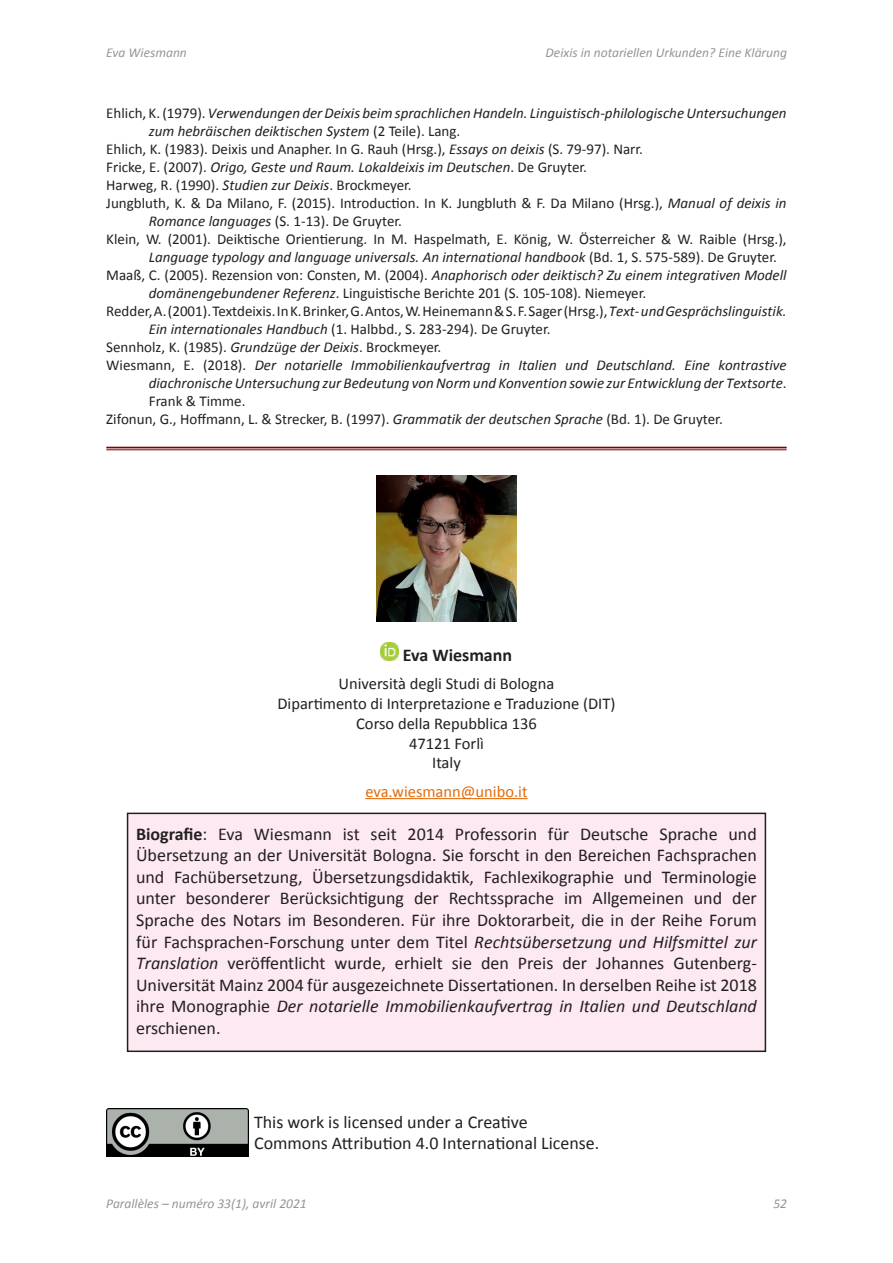
<style>
.page{position:relative;width:893px;height:1263px;background:#fff}
.page>*{position:absolute;margin:0;border:0;box-sizing:border-box;transform-origin:0 0}
.P_Biographie{font:18px/21.6px "Calibri";color:#231f20}
.P_Author_LastPage_Na{font:700 18px "Calibri";color:#231f20}
.P_Author_LastPage{font:16.5px/19.8px "Calibri";color:#231f20;text-align:center}
.P_Mail-Auteur{font:16.5px "Calibri";color:#e36c0a}
.P_Bibliography{font:15px/18px "Calibri";color:#231f20}
.P_Bibliography-2{font:italic 15px/18px "Calibri";color:#231f20}
.t1{font:italic 13.5px "Calibri";color:#939598}
.s1{font-style:normal}
.s2{font-style:italic}
.s3{font-weight:700}
</style>
<div class="page">
<img style="left:106px;top:1109px;width:143px;height:48px">
<hr style="left:106px;top:447px;width:681px;height:1px;background:#800000">
<hr style="left:106px;top:449px;width:681px;height:1px;background:#800000">
<hr style="left:365px;top:798px;width:163px;height:1px;background:#e36c0a">
<div style="left:128px;top:813px;width:637px;height:238px;background:#fce9f1"></div>
<div style="left:127px;top:813px;width:639px;height:239px;border:2px solid #231f20"></div>
<img style="left:377px;top:475px;width:139px;height:146px">
<img style="left:381px;top:643px;width:18px;height:18px">
<p class="t1" style="left:106px;top:44px;width:82px">Eva Wiesmann</p>
<p class="t1" style="left:546px;top:44px;width:243px">Deixis in notariellen Urkunden? Eine Klärung</p>
<p class="P_Bibliography-2" style="left:149px;top:103px;width:639px;text-indent:-43px"><span class="s1">Ehlich, K. (1979).</span> Verwendungen der Deixis beim sprachlichen Handeln. Linguistisch-philologische Untersuchungen zum hebräischen deiktischen System <span class="s1">(2 Teile). Lang.</span></p>
<p class="P_Bibliography" style="left:106px;top:140px;width:538px">Ehlich, K. (1983). Deixis und Anapher. In G. Rauh (Hrsg.), <span class="s2">Essays on deixis</span> (S. 79-97). Narr.</p>
<p class="P_Bibliography-2" style="left:106px;top:157px;width:482px"><span class="s1">Fricke, E. (2007).</span> Origo, Geste und Raum. Lokaldeixis im Deutschen<span class="s1">. De Gruyter.</span></p>
<p class="P_Bibliography" style="left:106px;top:176px;width:307px">Harweg, R. (1990). <span class="s2">Studien zur Deixis</span>. Brockmeyer.</p>
<p class="P_Bibliography" style="left:149px;top:194px;width:639px;text-indent:-43px">Jungbluth, K. &amp; Da Milano, F. (2015). Introduction. In K. Jungbluth &amp; F. Da Milano (Hrsg.), <span class="s2">Manual of deixis in<br>Romance languages</span> (S. 1-13). De Gruyter.</p>
<p class="P_Bibliography" style="left:149px;top:230px;width:639px;text-indent:-43px">Klein, W. (2001). Deiktische Orientierung. In M. Haspelmath, E. König, W. Österreicher &amp; W. Raible (Hrsg.),<br><span class="s2">Language typology and language universals. An international handbook</span> (Bd. 1, S. 575-589). De Gruyter.</p>
<p class="P_Bibliography" style="left:149px;top:266px;width:639px;text-indent:-43px">Maaß, C. (2005). Rezension von: Consten, M. (2004). <span class="s2">Anaphorisch oder deiktisch? Zu einem integrativen Modell domänengebundener Referenz</span>. Linguistische Berichte 201 (S. 105-108). Niemeyer.</p>
<p class="P_Bibliography" style="left:149px;top:302px;width:639px;text-indent:-43px">Redder, A. (2001). Textdeixis. In K. Brinker, G. Antos, W. Heinemann &amp; S. F. Sager (Hrsg.), <span class="s2">Text- und Gesprächslinguistik.<br>Ein internationales Handbuch</span> (1. Halbbd., S. 283-294). De Gruyter.</p>
<p class="P_Bibliography" style="left:106px;top:338px;width:337px">Sennholz, K. (1985). <span class="s2">Grundzüge der Deixis</span>. Brockmeyer.</p>
<p class="P_Bibliography-2" style="left:149px;top:355px;width:639px;text-align:justify;text-indent:-43px"><span class="s1">Wiesmann, E. (2018).</span> Der notarielle Immobilienkaufvertrag in Italien und Deutschland. Eine kontrastive diachronische Untersuchung zur Bedeutung von Norm und Konvention sowie zur Entwicklung der Textsorte<span class="s1">.<br>Frank &amp; Timme.</span></p>
<p class="P_Bibliography" style="left:106px;top:410px;width:618px">Zifonun, G., Hoffmann, L. &amp; Strecker, B. (1997). <span class="s2">Grammatik der deutschen Sprache</span> (Bd. 1). De Gruyter.</p>
<p class="P_Author_LastPage_Na" style="left:403px;top:643px;width:111px">Eva Wiesmann</p>
<p class="P_Author_LastPage" style="left:277px;top:674px;width:340px">Università degli Studi di Bologna<br>Dipartimento di Interpretazione e Traduzione (DIT)<br>Corso della Repubblica 136<br>47121 Forlì<br>Italy</p>
<p class="P_Mail-Auteur" style="left:365px;top:781px;width:164px">eva.wiesmann@unibo.it</p>
<p class="P_Biographie" style="left:136px;top:823px;width:622px;text-align:justify"><span class="s3">Biografie</span>: Eva Wiesmann ist seit 2014 Professorin für Deutsche Sprache und Übersetzung an der Universität Bologna. Sie forscht in den Bereichen Fachsprachen und Fachübersetzung, Übersetzungsdidaktik, Fachlexikographie und Terminologie unter besonderer Berücksichtigung der Rechtssprache im Allgemeinen und der Sprache des Notars im Besonderen. Für ihre Doktorarbeit, die in der Reihe Forum für Fachsprachen-Forschung unter dem Titel <span class="s2">Rechtsübersetzung und Hilfsmittel zur Translation</span> veröffentlicht wurde, erhielt sie den Preis der Johannes Gutenberg-Universität Mainz 2004 für ausgezeichnete Dissertationen. In derselben Reihe ist 2018 ihre Monographie <span class="s2">Der notarielle Immobilienkaufvertrag in Italien und Deutschland </span>erschienen.</p>
<p class="P_Biographie" style="left:254px;top:1111px;width:347px">This work is licensed under a Creative<br>Commons Attribution 4.0 International License.</p>
<p class="t1" style="left:106px;top:1194px;width:202px">Parallèles – numéro 33(1), avril 2021</p>
<p class="t1" style="left:773px;top:1194px;width:15px">52</p>
</div>
